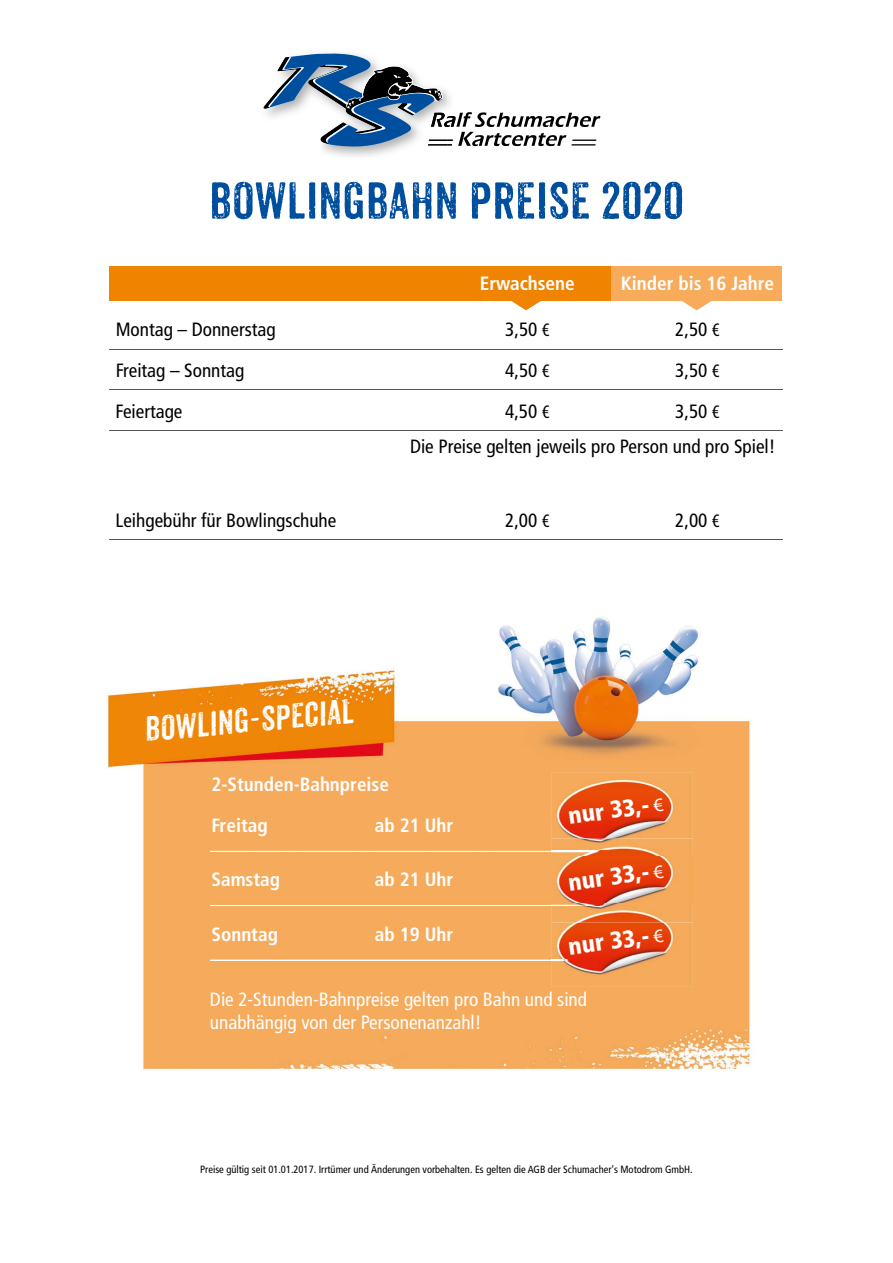
<style>
.page{position:relative;width:893px;height:1263px;background:#fff}
.page>*{position:absolute;margin:0;border:0;box-sizing:border-box;transform-origin:0 0}
.t1{font:50.25px "Anodyne";color:#004e9e}
.t2{font:33.6px "Anodyne";color:#fff}
.t3{font:900 condensed 24px "Frutiger";color:#fff}
.t4{font:condensed 19.2px/35px "Frutiger";color:#000}
.t5{font:700 condensed 19.2px/40.8px "Frutiger";color:#fff}
.t6{font:condensed 19.2px/23.1px "Frutiger";color:#fff}
.t7{font:condensed 10.5px "Frutiger";color:#000}
.s1{font-family:"Myriad Pro"}
.s2{font-family:"Myriad Pro";font-weight:400;font-stretch:normal;font-size:19.2px}
</style>
<div class="page">
<img style="left:105px;top:349px;width:678px;height:721px">
<div style="left:109px;top:267px;width:502px;height:34px;background:#f08300"></div>
<div style="left:611px;top:267px;width:171px;height:34px;background:#f7ab5b"></div>
<svg style="left:682px;top:301px;width:30px;height:9px"></svg>
<svg style="left:511px;top:301px;width:30px;height:9px"></svg>
<hr style="left:210px;top:851px;width:400px;height:1px;background:#fff">
<hr style="left:210px;top:905px;width:389px;height:1px;background:#fff">
<hr style="left:210px;top:960px;width:389px;height:1px;background:#fff">
<img style="left:551px;top:772px;width:142px;height:67px">
<img style="left:551px;top:922px;width:142px;height:65px">
<img style="left:551px;top:960px;width:48px;height:1px">
<img style="left:551px;top:839px;width:142px;height:83px">
<img style="left:551px;top:851px;width:59px;height:1px">
<img style="left:551px;top:905px;width:48px;height:1px">
<hr style="left:109px;top:349px;width:333px;height:1px;background:#565655">
<hr style="left:442px;top:349px;width:170px;height:1px;background:#565655">
<hr style="left:612px;top:349px;width:170px;height:1px;background:#565655">
<hr style="left:109px;top:390px;width:333px;height:1px;background:#565655">
<hr style="left:442px;top:390px;width:170px;height:1px;background:#565655">
<hr style="left:612px;top:390px;width:170px;height:1px;background:#565655">
<hr style="left:109px;top:539px;width:333px;height:1px;background:#565655">
<hr style="left:442px;top:539px;width:170px;height:1px;background:#565655">
<hr style="left:612px;top:539px;width:170px;height:1px;background:#565655">
<hr style="left:109px;top:430px;width:333px;height:1px;background:#565655">
<hr style="left:442px;top:430px;width:170px;height:1px;background:#565655">
<hr style="left:612px;top:430px;width:170px;height:1px;background:#565655">
<svg style="left:263px;top:53px;width:337px;height:94px"></svg>
<h1 class="t1" style="left:209px;top:170px;width:476px">BOWLINGBAHN PREISE 2020</h1>
<p class="t5" style="left:480px;top:263px;width:96px">Erwachsene</p>
<p class="t5" style="left:621px;top:263px;width:155px">Kinder bis 16 Jahre</p>
<p class="t4" style="left:116px;top:312px;width:161px">Montag – Donnerstag</p>
<p class="t4" style="left:505px;top:312px;width:46px">3,50 <span class="s1">€</span></p>
<p class="t4" style="left:675px;top:312px;width:46px">2,50 <span class="s1">€</span></p>
<p class="t4" style="left:116px;top:353px;width:130px">Freitag – Sonntag</p>
<p class="t4" style="left:505px;top:353px;width:46px">4,50 <span class="s1">€</span></p>
<p class="t4" style="left:675px;top:353px;width:46px">3,50 <span class="s1">€</span></p>
<p class="t4" style="left:116px;top:394px;width:68px">Feiertage</p>
<p class="t4" style="left:505px;top:394px;width:46px">4,50 <span class="s1">€</span></p>
<p class="t4" style="left:410px;top:394px;width:367px;text-indent:265px">3,50 <span class="s1">€<br></span>Die Preise gelten jeweils pro Person und pro Spiel!</p>
<p class="t4" style="left:116px;top:503px;width:222px">Leihgebühr für Bowlingschuhe</p>
<p class="t4" style="left:505px;top:503px;width:46px">2,00 <span class="s1">€</span></p>
<p class="t4" style="left:675px;top:503px;width:46px">2,00 <span class="s1">€</span></p>
<h2 class="t2" style="left:142px;top:709px;width:212px;rotate:-5deg">BOWLING-SPECIAL</h2>
<p class="t5" style="left:211px;top:764px;width:179px">2-Stunden-Bahnpreise<br>Freitag</p>
<p class="t5" style="left:375px;top:805px;width:80px">ab 21 Uhr</p>
<p class="t5" style="left:211px;top:859px;width:70px">Samstag</p>
<p class="t5" style="left:375px;top:859px;width:80px">ab 21 Uhr</p>
<p class="t5" style="left:211px;top:914px;width:68px">Sonntag</p>
<p class="t5" style="left:375px;top:914px;width:80px">ab 19 Uhr</p>
<p class="t3" style="left:566px;top:802px;width:97px;rotate:-8deg">nur 33,- <span class="s2">€</span></p>
<p class="t3" style="left:566px;top:868px;width:97px;rotate:-8deg">nur 33,- <span class="s2">€</span></p>
<p class="t3" style="left:566px;top:933px;width:97px;rotate:-8deg">nur 33,- <span class="s2">€</span></p>
<p class="t6" style="left:210px;top:987px;width:379px">Die 2-Stunden-Bahnpreise gelten pro Bahn und sind unabhängig von der Personenanzahl!</p>
<p class="t7" style="left:200px;top:1163px;width:494px">Preise gültig seit 01.01.2017. Irrtümer und Änderungen vorbehalten. Es gelten die AGB der Schumacher‘s Motodrom GmbH.</p>
</div>
